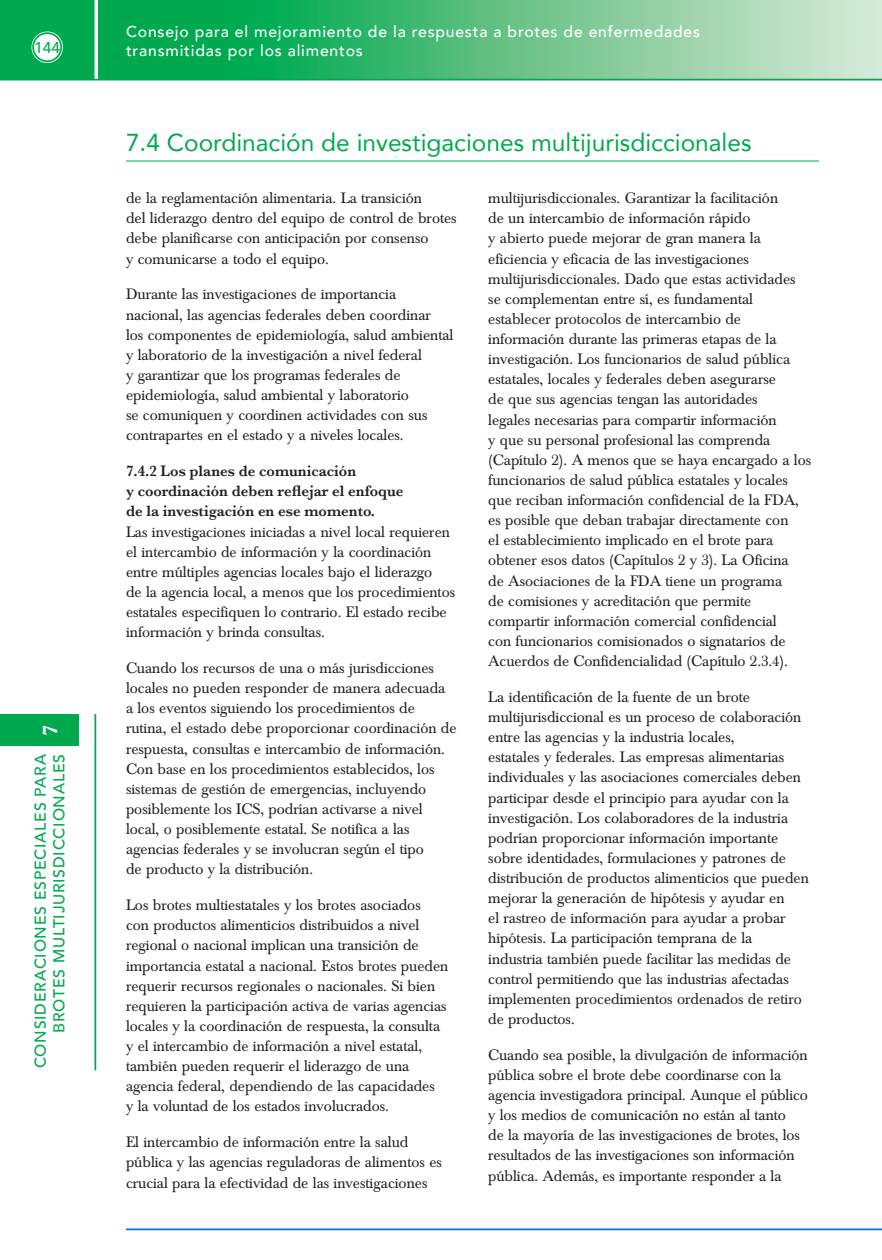
<style>
.page{position:relative;width:882px;height:1260px;background:#fff}
.page>*{position:absolute;margin:0;border:0;box-sizing:border-box;transform-origin:0 0}
.Top_Level_Header_Gre{font:24.5px "Avenir";color:#00a94e}
.t1{font:700 21px "Baskerville";color:#fff}
.Body_Copy{font:15.75px/20.1px "Baskerville";color:#231f20}
.t2{font:500 15.75px/18.9px "Avenir";letter-spacing:.05em;color:#fff}
.t3{font:500 15.75px/18.9px "Avenir";letter-spacing:.05em;color:#00a94e;text-align:right}
.s1{font-weight:600}
</style>
<div class="page">
<svg style="left:0;top:0;width:882px;height:79px;background:#53bf80"></svg>
<svg style="left:94px;top:0;width:4px;height:81px"></svg>
<hr style="left:0;top:79px;width:882px;height:1px;background:#00a94e">
<div style="left:32px;top:32px;width:31px;height:31px;border:5px solid #fff;border-radius:50%"></div>
<div style="left:33px;top:33px;width:28px;height:28px;background:#fff;border-radius:50%"></div>
<div style="left:32px;top:32px;width:30px;height:30px;border:2px solid #00a94e;border-radius:50%"></div>
<div style="left:0;top:714px;width:79px;height:32px;background:#00a94e"></div>
<hr style="left:94px;top:714px;width:2px;height:356px;background:#00a94e">
<hr style="left:126px;top:1228px;width:756px;height:2px;background:#0079c2">
<hr style="left:126px;top:161px;width:693px;height:1px;background:#00a94e">
<p class="t3" style="left:34px;top:37px;width:28px">144</p>
<h2 class="t1" style="left:36px;top:736px;width:13px;rotate:-90deg">7</h2>
<p class="t3" style="left:30px;top:1068px;width:316px;rotate:-90deg">CONSIDERACIONES ESPECIALES PARA<br>BROTES MULTIJURISDICCIONALES</p>
<p class="t2" style="left:126px;top:21px;width:576px">Consejo para el mejoramiento de la respuesta a brotes de enfermedades transmitidas por los alimentos</p>
<p class="Top_Level_Header_Gre" style="left:126px;top:122px;width:627px">7.4 Coordinación de investigaciones multijurisdiccionales</p>
<p class="Body_Copy" style="left:126px;top:188px;width:332px">de la reglamentación alimentaria. La transición<br>del liderazgo dentro del equipo de control de brotes debe planificarse con anticipación por consenso<br>y comunicarse a todo el equipo.</p>
<p class="Body_Copy" style="left:126px;top:285px;width:329px">Durante las investigaciones de importancia nacional, las agencias federales deben coordinar<br>los componentes de epidemiología, salud ambiental y laboratorio de la investigación a nivel federal<br>y garantizar que los programas federales de epidemiología, salud ambiental y laboratorio<br>se comuniquen y coordinen actividades con sus contrapartes en el estado y a niveles locales.</p>
<p class="Body_Copy" style="left:126px;top:461px;width:331px"><span class="s1">7.4.2 Los planes de comunicación<br>y coordinación deben reflejar el enfoque<br>de la investigación en ese momento.<br></span>Las investigaciones iniciadas a nivel local requieren el intercambio de información y la coordinación entre múltiples agencias locales bajo el liderazgo<br>de la agencia local, a menos que los procedimientos estatales especifiquen lo contrario. El estado recibe información y brinda consultas.</p>
<p class="Body_Copy" style="left:126px;top:658px;width:332px">Cuando los recursos de una o más jurisdicciones locales no pueden responder de manera adecuada<br>a los eventos siguiendo los procedimientos de rutina, el estado debe proporcionar coordinación de respuesta, consultas e intercambio de información.<br>Con base en los procedimientos establecidos, los sistemas de gestión de emergencias, incluyendo posiblemente los ICS, podrían activarse a nivel local, o posiblemente estatal. Se notifica a las agencias federales y se involucran según el tipo<br>de producto y la distribución.</p>
<p class="Body_Copy" style="left:126px;top:895px;width:324px">Los brotes multiestatales y los brotes asociados<br>con productos alimenticios distribuidos a nivel regional o nacional implican una transición de importancia estatal a nacional. Estos brotes pueden requerir recursos regionales o nacionales. Si bien requieren la participación activa de varias agencias locales y la coordinación de respuesta, la consulta y el intercambio de información a nivel estatal, también pueden requerir el liderazgo de una agencia federal, dependiendo de las capacidades<br>y la voluntad de los estados involucrados.</p>
<p class="Body_Copy" style="left:126px;top:1132px;width:318px">El intercambio de información entre la salud pública y las agencias reguladoras de alimentos es crucial para la efectividad de las investigaciones</p>
<p class="Body_Copy" style="left:488px;top:188px;width:324px">multijurisdiccionales. Garantizar la facilitación<br>de un intercambio de información rápido<br>y abierto puede mejorar de gran manera la eficiencia y eficacia de las investigaciones multijurisdiccionales. Dado que estas actividades se complementan entre sí, es fundamental establecer protocolos de intercambio de información durante las primeras etapas de la investigación. Los funcionarios de salud pública estatales, locales y federales deben asegurarse<br>de que sus agencias tengan las autoridades<br>legales necesarias para compartir información<br>y que su personal profesional las comprenda (Capítulo 2). A menos que se haya encargado a los funcionarios de salud pública estatales y locales que reciban información confidencial de la FDA, es posible que deban trabajar directamente con<br>el establecimiento implicado en el brote para obtener esos datos (Capítulos 2 y 3). La Oficina<br>de Asociaciones de la FDA tiene un programa<br>de comisiones y acreditación que permite compartir información comercial confidencial<br>con funcionarios comisionados o signatarios de Acuerdos de Confidencialidad (Capítulo 2.3.4).</p>
<p class="Body_Copy" style="left:488px;top:687px;width:322px">La identificación de la fuente de un brote multijurisdiccional es un proceso de colaboración entre las agencias y la industria locales,<br>estatales y federales. Las empresas alimentarias individuales y las asociaciones comerciales deben participar desde el principio para ayudar con la investigación. Los colaboradores de la industria podrían proporcionar información importante sobre identidades, formulaciones y patrones de distribución de productos alimenticios que pueden mejorar la generación de hipótesis y ayudar en<br>el rastreo de información para ayudar a probar hipótesis. La participación temprana de la industria también puede facilitar las medidas de control permitiendo que las industrias afectadas implementen procedimientos ordenados de retiro de productos.</p>
<p class="Body_Copy" style="left:488px;top:1045px;width:321px">Cuando sea posible, la divulgación de información pública sobre el brote debe coordinarse con la agencia investigadora principal. Aunque el público y los medios de comunicación no están al tanto<br>de la mayoría de las investigaciones de brotes, los resultados de las investigaciones son información pública. Además, es importante responder a la</p>
</div>
